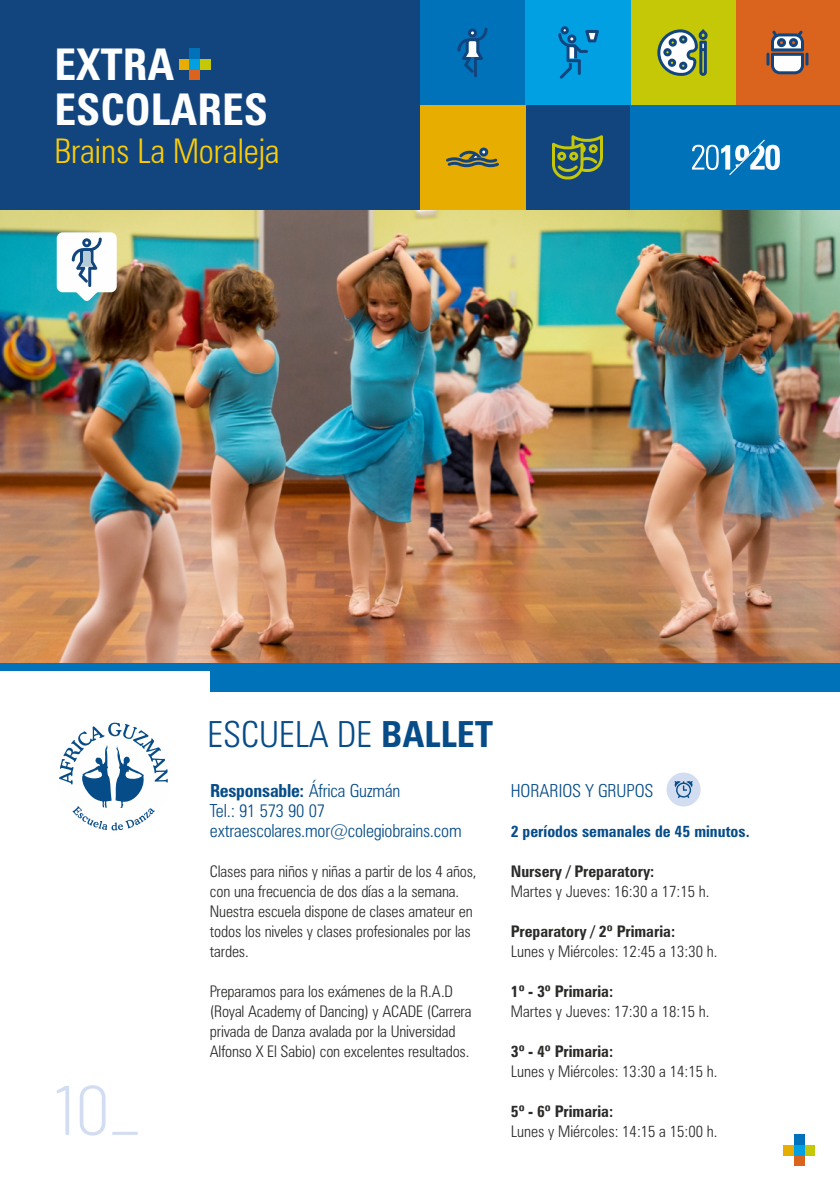
<style>
.page{position:relative;width:840px;height:1191px;background:#fff}
.page>*{position:absolute;margin:0;border:0;box-sizing:border-box;transform-origin:0 0}
.t1{font:300 semi-condensed 70px "Barlow";color:#d3ddf1}
.t2{font:700 condensed 43.8px/45.2px "Zurich BT";color:#fefefe}
.t3{font:300 condensed 36px "Zurich BT";color:#064c88}
.t4{font:300 condensed 34px "Zurich BT";color:#fecc00}
.t5{font:300 condensed 18px/20px "Zurich BT";letter-spacing:-.01em;color:#064c88}
.t6{font:300 condensed 16px/20px "Zurich BT";letter-spacing:-.01em;color:#2b2a29}
.t7{font:700 condensed 16px "Zurich BT";color:#2b2a29}
.t8{font:700 condensed 16px "Zurich BT";color:#064c88}
.s1{font-weight:700}
</style>
<div class="page">
<img style="left:0;top:210px;width:839px;height:453px">
<div style="left:0;top:0;width:839px;height:210px;background:#12447e"></div>
<div style="left:420px;top:105px;width:104px;height:105px;background:#e7ad00"></div>
<svg style="left:446px;top:147px;width:53px;height:21px"></svg>
<div style="left:420px;top:0;width:104px;height:105px;background:#0072ba"></div>
<svg style="left:457px;top:28px;width:30px;height:49px"></svg>
<div style="left:734px;top:0;width:105px;height:105px;background:#da631e"></div>
<div style="left:629px;top:0;width:105px;height:105px;background:#c4c807"></div>
<div style="left:524px;top:0;width:105px;height:105px;background:#00a0e3"></div>
<svg style="left:558px;top:26px;width:40px;height:53px"></svg>
<div style="left:189px;top:48px;width:11px;height:11px;background:#0072ba"></div>
<div style="left:200px;top:59px;width:11px;height:10px;background:#c4c807"></div>
<div style="left:189px;top:69px;width:11px;height:11px;background:#da631e"></div>
<div style="left:179px;top:59px;width:10px;height:10px;background:#e7ad00"></div>
<div style="left:189px;top:59px;width:11px;height:10px;background:#00a0e3"></div>
<div style="left:629px;top:105px;width:210px;height:105px;background:#0072ba"></div>
<svg style="left:552px;top:135px;width:50px;height:44px"></svg>
<div style="left:210px;top:663px;width:629px;height:29px;background:#0072ba"></div>
<div style="left:0;top:663px;width:839px;height:7px;background:#0072ba"></div>
<div style="left:666px;top:772px;width:34px;height:34px;background:#d3ddf1;border-radius:50%"></div>
<svg style="left:674px;top:781px;width:18px;height:17px"></svg>
<div style="left:793px;top:1134px;width:11px;height:10px;background:#0072ba"></div>
<div style="left:804px;top:1144px;width:10px;height:11px;background:#c4c807"></div>
<div style="left:793px;top:1155px;width:11px;height:11px;background:#da631e"></div>
<div style="left:782px;top:1144px;width:11px;height:11px;background:#e7ad00"></div>
<div style="left:793px;top:1144px;width:11px;height:11px;background:#00a0e3"></div>
<svg style="left:766px;top:30px;width:42px;height:44px"></svg>
<svg style="left:657px;top:29px;width:50px;height:47px"></svg>
<div style="left:57px;top:232px;width:60px;height:60px;background:#fefefe;border-radius:6px"></div>
<svg style="left:72px;top:237px;width:30px;height:64px"></svg>
<svg style="left:59px;top:722px;width:109px;height:108px"></svg>
<svg style="left:692px;top:139px;width:87px;height:36px"></svg>
<h2 class="t2" style="left:54px;top:46px;width:215px">EXTRA<br>ESCOLARES</h2>
<h3 class="t4" style="left:54px;top:137px;width:227px">Brains La Moraleja</h3>
<h1 class="t1" style="left:54px;top:1064px;width:87px">10_</h1>
<h3 class="t3" style="left:207px;top:719px;width:287px">ESCUELA DE <span class="s1">BALLET</span></h3>
<p class="t5" style="left:210px;top:782px;width:253px"><span class="s1">Responsable:</span> África Guzmán<br>Tel.: 91 573 90 07 extraescolares.mor@colegiobrains.com</p>
<p class="t6" style="left:210px;top:863px;width:268px">Clases para niños y niñas a partir de los 4 años, con una frecuencia de dos días a la semana.<br>Nuestra escuela dispone de clases amateur en todos los niveles y clases profesionales por las tardes.</p>
<p class="t6" style="left:210px;top:983px;width:263px">Preparamos para los exámenes de la R.A.D (Royal Academy of Dancing) y ACADE (Carrera privada de Danza avalada por la Universidad Alfonso X El Sabio) con excelentes resultados.</p>
<p class="t5" style="left:510px;top:782px;width:144px">HORARIOS Y GRUPOS</p>
<p class="t8" style="left:510px;top:825px;width:240px">2 períodos semanales de 45 minutos.</p>
<p class="t7" style="left:510px;top:865px;width:145px">Nursery / Preparatory:</p>
<p class="t6" style="left:510px;top:883px;width:200px">Martes y Jueves: 16:30 a 17:15 h.</p>
<p class="t7" style="left:510px;top:925px;width:166px">Preparatory / 2º Primaria:</p>
<p class="t6" style="left:510px;top:943px;width:208px">Lunes y Miércoles: 12:45 a 13:30 h.</p>
<p class="t7" style="left:510px;top:985px;width:104px">1º - 3º Primaria:</p>
<p class="t6" style="left:510px;top:1003px;width:200px">Martes y Jueves: 17:30 a 18:15 h.</p>
<p class="t7" style="left:510px;top:1045px;width:104px">3º - 4º Primaria:</p>
<p class="t6" style="left:510px;top:1063px;width:208px">Lunes y Miércoles: 13:30 a 14:15 h.</p>
<p class="t7" style="left:510px;top:1105px;width:104px">5º - 6º Primaria:</p>
<p class="t6" style="left:510px;top:1123px;width:208px">Lunes y Miércoles: 14:15 a 15:00 h.</p>
</div>
